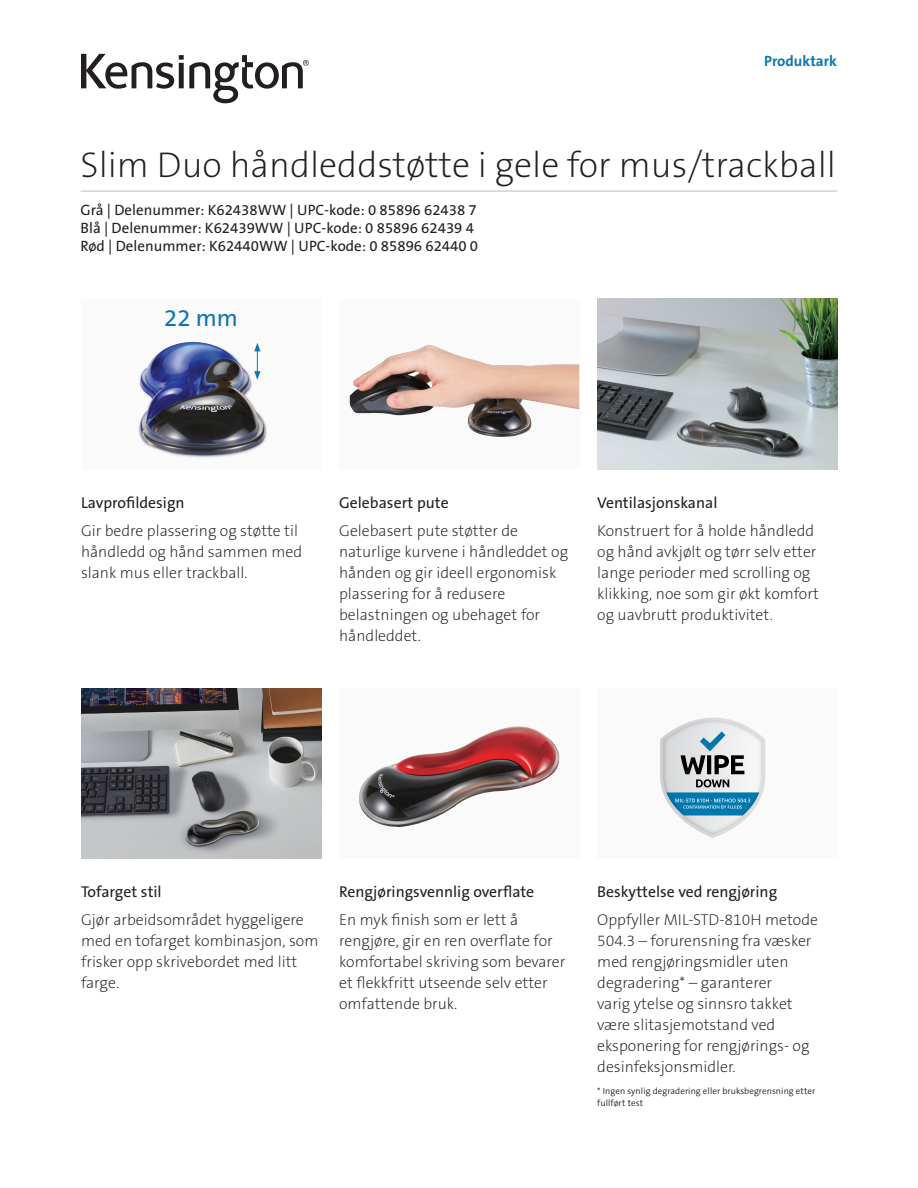
<style>
.page{position:relative;width:918px;height:1188px;background:#fff}
.page>*{position:absolute;margin:0;border:0;box-sizing:border-box;transform-origin:0 0}
.t1{font:36px "The Sans KENSINGTON2 XL";color:#231f20}
.t2{font:24px "The Sans KENSINGTON5 Rg";color:#0e76ae}
.Body{font:15.75px/21px "The Sans KENSINGTON2 XL";color:#231f20}
.t3{font:15.75px "The Sans KENSINGTON5 Rg";color:#231f20}
.t4{font:15px/18px "The Sans KENSINGTON5 Rg";color:#231f20}
.Filetype_Header_Blue{font:15px "The Sans KENSINGTON7 Bd";color:#0e76ae}
.Legal{font:9px/12px "The Sans KENSINGTON4 SL";letter-spacing:.01em;color:#231f20}
</style>
<div class="page">
<svg style="left:81px;top:54px;width:228px;height:49px"></svg>
<img style="left:81px;top:688px;width:240px;height:171px">
<div style="left:339px;top:688px;width:240px;height:171px;background:#fafafa"></div>
<img style="left:359px;top:726px;width:201px;height:101px">
<div style="left:597px;top:688px;width:240px;height:171px;background:#fafafa"></div>
<svg style="left:660px;top:717px;width:105px;height:121px"></svg>
<hr style="left:81px;top:191px;width:756px;height:1px;background:#bcbdc0">
<div style="left:339px;top:299px;width:240px;height:170px;background:#fafafa"></div>
<img style="left:350px;top:345px;width:229px;height:92px">
<img style="left:597px;top:299px;width:240px;height:170px">
<div style="left:81px;top:299px;width:240px;height:170px;background:#fafafa"></div>
<img style="left:138px;top:342px;width:129px;height:116px">
<p class="Filetype_Header_Blue" style="left:764px;top:53px;width:74px">Produktark</p>
<h1 class="t1" style="left:81px;top:146px;width:757px">Slim Duo håndleddstøtte i gele for mus/trackball</h1>
<p class="t4" style="left:81px;top:202px;width:399px">Grå | Delenummer: K62438WW | UPC-kode: 0 85896 62438 7<br>Blå | Delenummer: K62439WW | UPC-kode: 0 85896 62439 4<br>Rød | Delenummer: K62440WW | UPC-kode: 0 85896 62440 0</p>
<h2 class="t2" style="left:164px;top:305px;width:75px">22 mm</h2>
<h3 class="t3" style="left:81px;top:494px;width:105px">Lavprofildesign</h3>
<p class="Body" style="left:81px;top:521px;width:223px">Gir bedre plassering og støtte til håndledd og hånd sammen med slank mus eller trackball.</p>
<h3 class="t3" style="left:339px;top:494px;width:111px">Gelebasert pute</h3>
<p class="Body" style="left:339px;top:521px;width:231px">Gelebasert pute støtter de naturlige kurvene i håndleddet og hånden og gir ideell ergonomisk plassering for å redusere belastningen og ubehaget for håndleddet.</p>
<h3 class="t3" style="left:597px;top:494px;width:122px">Ventilasjonskanal</h3>
<p class="Body" style="left:597px;top:521px;width:223px">Konstruert for å holde håndledd og hånd avkjølt og tørr selv etter lange perioder med scrolling og klikking, noe som gir økt komfort og uavbrutt produktivitet.</p>
<h3 class="t3" style="left:81px;top:884px;width:82px">Tofarget stil</h3>
<p class="Body" style="left:81px;top:910px;width:239px">Gjør arbeidsområdet hyggeligere med en tofarget kombinasjon, som frisker opp skrivebordet med litt farge.</p>
<h3 class="t3" style="left:339px;top:884px;width:197px">Rengjøringsvennlig overflate</h3>
<p class="Body" style="left:339px;top:910px;width:228px">En myk finish som er lett å rengjøre, gir en ren overflate for komfortabel skriving som bevarer et flekkfritt utseende selv etter omfattende bruk.</p>
<h3 class="t3" style="left:597px;top:884px;width:181px">Beskyttelse ved rengjøring</h3>
<p class="Body" style="left:597px;top:910px;width:222px">Oppfyller MIL-STD-810H metode<br>504.3 – forurensning fra væsker med rengjøringsmidler uten degradering* – garanterer<br>varig ytelse og sinnsro takket være slitasjemotstand ved eksponering for rengjørings- og desinfeksjonsmidler.</p>
<p class="Legal" style="left:597px;top:1086px;width:219px">* Ingen synlig degradering eller bruksbegrensning etter fullført test</p>
</div>
